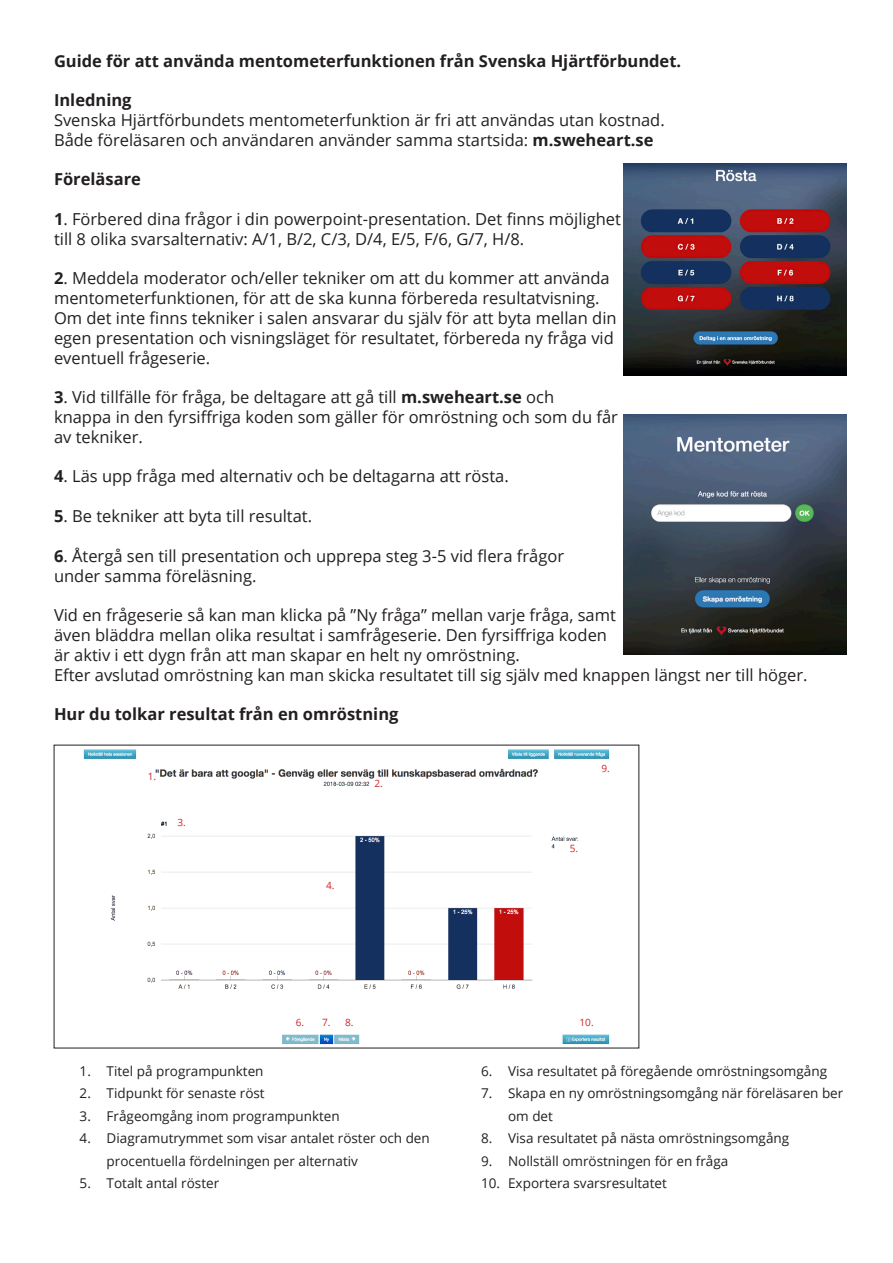
<style>
.page{position:relative;width:893px;height:1263px;background:#fff}
.page>*{position:absolute;margin:0;border:0;box-sizing:border-box;transform-origin:0 0}
.t1{font:16.5px/19.8px "Open Sans";color:#231f20}
.t2{font:700 16.5px "Open Sans";color:#231f20}
.t3{font:13.5px/22.5px "Open Sans";color:#231f20}
.t4{font:10.05px "Open Sans";color:#d1232a}
.s1{font-weight:700}
</style>
<div class="page">
<img style="left:83px;top:749px;width:527px;height:295px">
<img style="left:624px;top:164px;width:222px;height:211px">
<img style="left:624px;top:415px;width:222px;height:240px">
<p class="t2" style="left:54px;top:49px;width:629px">Guide för att använda mentometerfunktionen från Svenska Hjärtförbundet.</p>
<p class="t2" style="left:54px;top:89px;width:79px">Inledning</p>
<p class="t1" style="left:54px;top:110px;width:612px">Svenska Hjärtförbundets mentometerfunktion är fri att användas utan kostnad.</p>
<p class="t1" style="left:54px;top:130px;width:601px">Både föreläsaren och användaren använder samma startsida: <span class="s1">m.sweheart.se</span></p>
<p class="t2" style="left:54px;top:168px;width:88px">Föreläsare</p>
<p class="t1" style="left:54px;top:209px;width:568px"><span class="s1">1</span>. Förbered dina frågor i din powerpoint-presentation. Det finns möjlighet till 8 olika svarsalternativ: A/1, B/2, C/3, D/4, E/5, F/6, G/7, H/8.</p>
<p class="t1" style="left:54px;top:268px;width:564px"><span class="s1">2</span>. Meddela moderator och/eller tekniker om att du kommer att använda mentometerfunktionen, för att de ska kunna förbereda resultatvisning.<br>Om det inte finns tekniker i salen ansvarar du själv för att byta mellan din egen presentation och visningsläget för resultatet, förbereda ny fråga vid eventuell frågeserie.</p>
<p class="t1" style="left:54px;top:387px;width:502px"><span class="s1">3</span>. Vid tillfälle för fråga, be deltagare att gå till <span class="s1">m.sweheart.se</span> och</p>
<p class="t1" style="left:54px;top:407px;width:565px">knappa in den fyrsiffriga koden som gäller för omröstning och som du får av tekniker.</p>
<p class="t1" style="left:54px;top:466px;width:456px"><span class="s1">4</span>. Läs upp fråga med alternativ och be deltagarna att rösta.</p>
<p class="t1" style="left:54px;top:506px;width:260px"><span class="s1">5</span>. Be tekniker att byta till resultat.</p>
<p class="t1" style="left:54px;top:545px;width:512px"><span class="s1">6</span>. Återgå sen till presentation och upprepa steg 3-5 vid flera frågor</p>
<p class="t1" style="left:54px;top:565px;width:204px">under samma föreläsning.</p>
<p class="t1" style="left:54px;top:605px;width:563px">Vid en frågeserie så kan man klicka på ”Ny fråga” mellan varje fråga, samt även bläddra mellan olika resultat i samfrågeserie. Den fyrsiffriga koden är aktiv i ett dygn från att man skapar en helt ny omröstning.</p>
<p class="t1" style="left:54px;top:664px;width:755px">Efter avslutad omröstning kan man skicka resultatet till sig själv med knappen längst ner till höger.</p>
<p class="t2" style="left:54px;top:702px;width:346px">Hur du tolkar resultat från en omröstning</p>
<p class="t4" style="left:148px;top:769px;width:10px">1.</p>
<p class="t4" style="left:177px;top:815px;width:10px">3.</p>
<p class="t4" style="left:326px;top:878px;width:10px">4.</p>
<p class="t4" style="left:374px;top:777px;width:10px">2.</p>
<p class="t4" style="left:296px;top:1015px;width:10px">6.</p>
<p class="t4" style="left:322px;top:1015px;width:10px">7.</p>
<p class="t4" style="left:345px;top:1015px;width:10px">8.</p>
<p class="t3" style="left:80px;top:1059px;width:185px">1. Titel på programpunkten</p>
<p class="t3" style="left:80px;top:1081px;width:187px">2. Tidpunkt för senaste röst</p>
<p class="t3" style="left:80px;top:1104px;width:262px">3. Frågeomgång inom programpunkten</p>
<p class="t3" style="left:107px;top:1126px;width:325px;text-indent:-27px">4. Diagramutrymmet som visar antalet röster och den procentuella fördelningen per alternativ</p>
<p class="t3" style="left:80px;top:1171px;width:141px">5. Totalt antal röster</p>
<p class="t4" style="left:601px;top:761px;width:10px">9.</p>
<p class="t4" style="left:570px;top:842px;width:10px">5.</p>
<p class="t4" style="left:579px;top:1015px;width:16px">10.</p>
<p class="t3" style="left:481px;top:1059px;width:347px">6. Visa resultatet på föregående omröstningsomgång</p>
<p class="t3" style="left:508px;top:1081px;width:337px;text-indent:-27px">7. Skapa en ny omröstningsomgång när föreläsaren ber om det</p>
<p class="t3" style="left:481px;top:1126px;width:310px">8. Visa resultatet på nästa omröstningsomgång</p>
<p class="t3" style="left:481px;top:1149px;width:249px">9. Nollställ omröstningen för en fråga</p>
<p class="t3" style="left:481px;top:1171px;width:187px">10. Exportera svarsresultatet</p>
</div>
